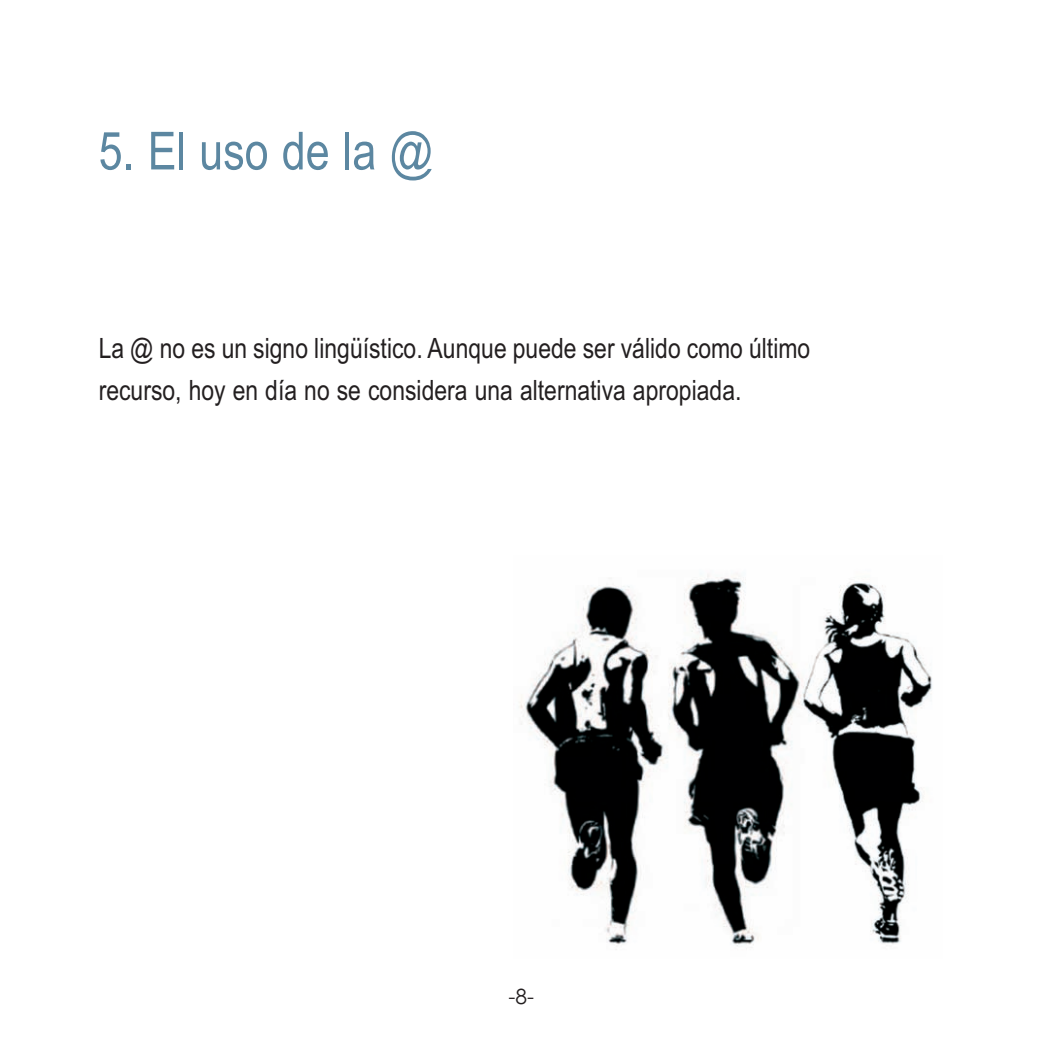
<style>
.page{position:relative;width:1042px;height:1042px;background:#fff}
.page>*{position:absolute;margin:0;border:0;box-sizing:border-box;transform-origin:0 0}
.t1{font:52.5px "Arial Narrow";color:#5c87a1}
.t2{font:28px/42px "Arial Narrow";color:#231f20}
.t3{font:21px "Century Gothic";color:#231f20}
</style>
<div class="page">
<img style="left:519px;top:574px;width:413px;height:376px">
<h1 class="t1" style="left:99px;top:132px;width:336px">5. El uso de la @</h1>
<p class="t2" style="left:99px;top:329px;width:713px">La @ no es un signo lingüístico. Aunque puede ser válido como último recurso, hoy en día no se considera una alternativa apropiada.</p>
<p class="t3" style="left:509px;top:988px;width:27px">-8-</p>
</div>
